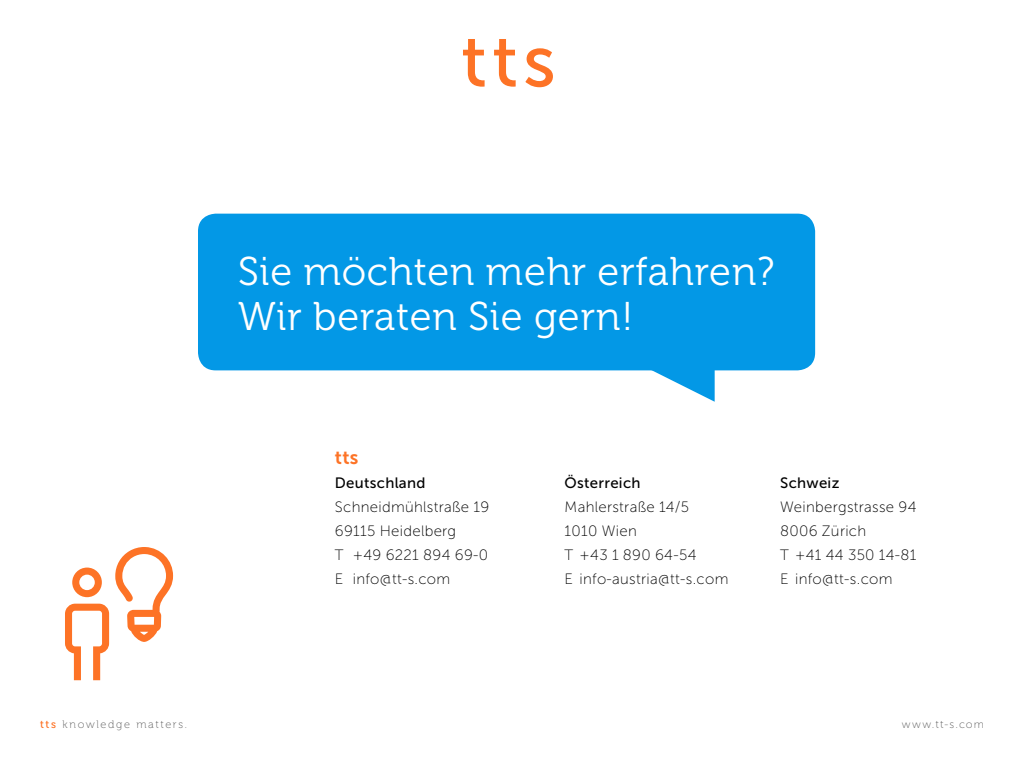
<style>
.page{position:relative;width:1024px;height:768px;background:#fff}
.page>*{position:absolute;margin:0;border:0;box-sizing:border-box;transform-origin:0 0}
.t1{font:40px/45.8px "Museo 300";letter-spacing:.02em;color:#fff}
.t2{font:19px "Museo Sans 700";color:#fd7326}
.t3{font:15px/24px "Museo Sans 100";letter-spacing:.02em;color:#000}
.t4{font:15px "Museo Sans 500";letter-spacing:.02em;color:#000}
.t5{font:11px "Museo 100";letter-spacing:.145em;color:#5d5d5d}
.t6{font:11px "Museo Sans 100";letter-spacing:.115em;color:#5d5d5d}
.s1{font-family:"Museo 500";color:#fd7326}
</style>
<div class="page">
<div style="left:198px;top:214px;width:617px;height:156px;background:#0398e6;border-radius:18px"></div>
<svg style="left:643px;top:370px;width:72px;height:32px"></svg>
<svg style="left:65px;top:604px;width:44px;height:76px"></svg>
<svg style="left:72px;top:568px;width:30px;height:29px"></svg>
<svg style="left:115px;top:547px;width:58px;height:95px"></svg>
<svg style="left:463px;top:39px;width:22px;height:48px"></svg>
<svg style="left:494px;top:39px;width:22px;height:48px"></svg>
<svg style="left:525px;top:48px;width:28px;height:39px"></svg>
<h1 class="t1" style="left:238px;top:249px;width:538px">Sie möchten mehr erfahren?<br>Wir beraten Sie gern!</h1>
<p class="t2" style="left:335px;top:447px;width:25px">tts</p>
<p class="t4" style="left:335px;top:475px;width:92px">Deutschland</p>
<p class="t3" style="left:335px;top:495px;width:156px">Schneidmühlstraße 19<br>69115 Heidelberg<br>T +49 6221 894 69-0<br>E info@tt-s.com</p>
<p class="t4" style="left:565px;top:475px;width:77px">Österreich</p>
<p class="t3" style="left:565px;top:495px;width:165px">Mahlerstraße 14/5<br>1010 Wien<br>T +43 1 890 64-54<br>E info-austria@tt-s.com</p>
<p class="t4" style="left:780px;top:475px;width:61px">Schweiz</p>
<p class="t3" style="left:780px;top:495px;width:138px">Weinbergstrasse 94<br>8006 Zürich<br>T +41 44 350 14-81<br>E info@tt-s.com</p>
<p class="t5" style="left:40px;top:718px;width:148px"><span class="s1">tts</span> knowledge matters.</p>
<p class="t6" style="left:902px;top:718px;width:84px">www.tt-s.com</p>
</div>
